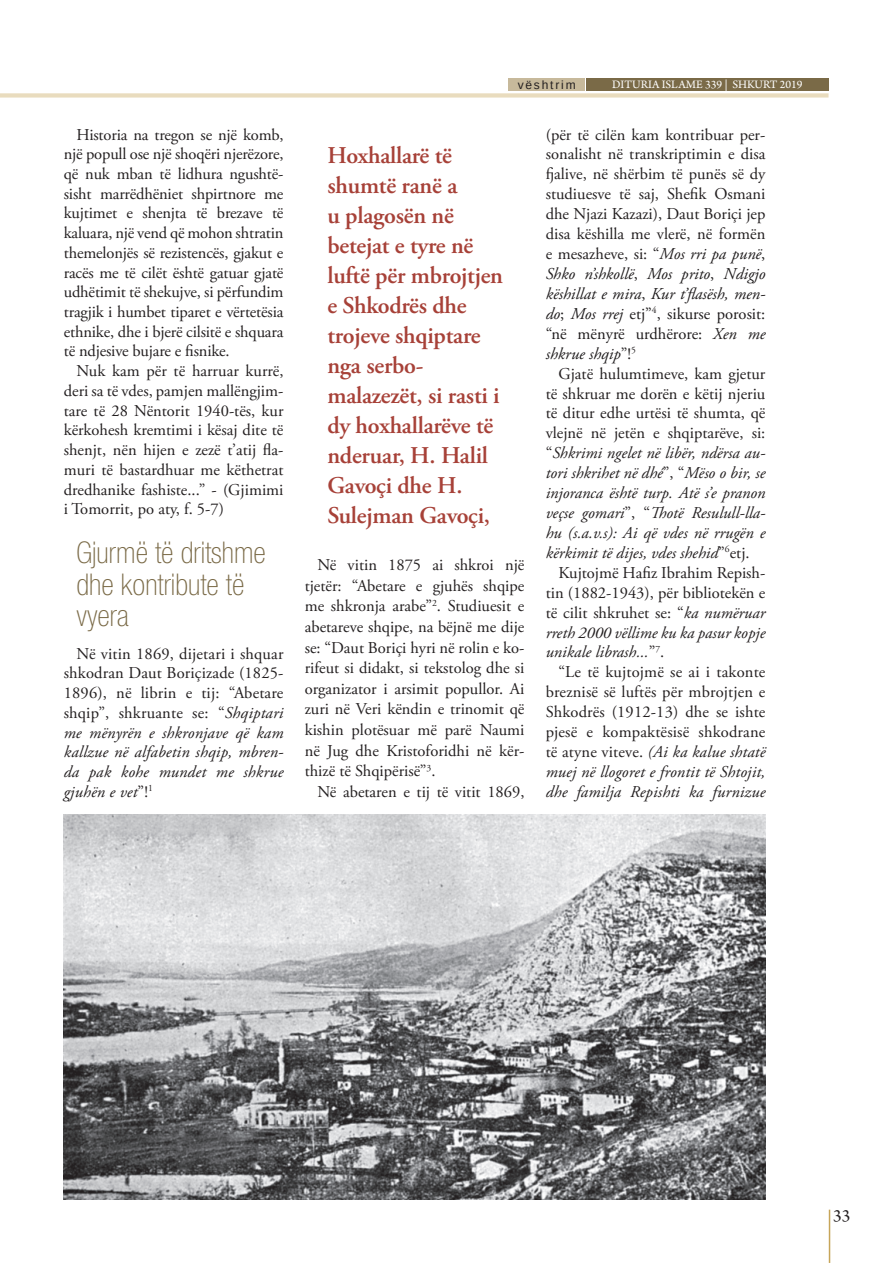
<style>
.page{position:relative;width:893px;height:1263px;background:#fff}
.page>*{position:absolute;margin:0;border:0;box-sizing:border-box;transform-origin:0 0}
.t1{font:100 condensed 30px/31.7px "Helvetica Neue LT Pro";color:#7a6a47}
.t2{font:600 24px/30px "Adobe Garamond Pro";letter-spacing:-.01em;color:#a74138}
.t3{font:18px "Arno Pro";color:#231f20}
.t4{font:16.5px/19.6px "Adobe Garamond Pro";color:#231f20;text-align:justify}
.t5{font:italic 16.5px "Adobe Garamond Pro";color:#231f20}
.t6{font:12px "Arno Pro";color:#fff}
.t7{font:12px "Arimo";letter-spacing:.15em;color:#231f20}
.s1{font-style:italic}
.s2{font-style:italic;color:#1f1c1d}
.s3{color:#1f1c1d}
.s4{font-style:normal}
</style>
<div class="page">
<div style="left:0;top:93px;width:828px;height:5px;background:#e9dcbe"></div>
<hr style="left:829px;top:1209px;width:1px;height:54px;background:#c7a559">
<svg style="left:508px;top:78px;width:320px;height:13px;background:#8c7d5b"></svg>
<img style="left:64px;top:814px;width:701px;height:385px">
<p class="t4" style="left:64px;top:125px;width:221px;text-indent:13px">Historia na tregon se një komb, një popull ose një shoqëri njerëzore, që nuk mban të lidhura ngushtë&shy;sisht marrëdhëniet shpirtnore me kujtimet e shenjta të brezave të kaluara, një vend që mohon shtratin themelonjës së rezistencës, gjakut e racës me të cilët është gatuar gjatë udhëtimit të shekujve, si përfundim tragjik i humbet tiparet e vërtetësia ethnike, dhe i bjerë cilsitë e shquara të ndjesive bujare e fisnike.</p>
<p class="t4" style="left:64px;top:362px;width:221px;text-indent:13px">Nuk kam për të harruar kurrë, deri sa të vdes, pamjen mallëngjim&shy;tare të 28 Nëntorit 1940-tës, kur kërkohesh kremtimi i kësaj dite të shenjt, nën hijen e zezë t’atij fla&shy;muri të bastardhuar me këthetrat dredhanike fashiste...” - (Gjimimi i Tomorrit, po aty, f. 5-7)</p>
<h1 class="t1" style="left:77px;top:538px;width:191px">Gjurmë të dritshme dhe kontribute të vyera</h1>
<p class="t4" style="left:64px;top:644px;width:221px;text-indent:13px">Në vitin 1869, dijetari i shquar shkodran Daut Boriçizade (1825- 1896), në librin e tij: “Abetare shqip”, shkruante se: “<span class="s1">Shqiptari me mënyrën e shkronjave që kam kallzue në alfabetin shqip, mbren&shy;da pak kohe mundet me shkrue gjuhën e vet</span>”!<sup>1</sup></p>
<p class="t7" style="left:518px;top:77px;width:59px">vështrim</p>
<p class="t6" style="left:612px;top:78px;width:192px">DITURIA ISLAME 339 | SHKURT 2019</p>
<h2 class="t2" style="left:327px;top:140px;width:177px">Hoxhallarë të shumtë ranë a<br>u plagosën në betejat e tyre në luftë për mbrojtjen e Shkodrës dhe trojeve shqiptare nga serbo&shy;malazezët, si rasti i dy hoxhallarëve të nderuar, H. Halil<br>Gavoçi dhe H.<br>Sulejman Gavoçi,</h2>
<p class="t4" style="left:305px;top:555px;width:221px;line-height:20.5px;text-indent:13px">Në vitin 1875 ai shkroi një tjetër: “Abetare e gjuhës shqipe me shkronja arabe”<sup>2</sup>. Studiuesit e abetareve shqipe, na bëjnë me dije se: “Daut Boriçi hyri në rolin e ko&shy;rifeut si didakt, si tekstolog dhe si organizator i arsimit popullor. Ai zuri në Veri këndin e trinomit që kishin plotësuar më parë Naumi në Jug dhe Kristoforidhi në kër&shy;thizë të Shqipërisë”<sup>3</sup>.</p>
<p class="t4" style="left:317px;top:782px;width:208px">Në abetaren e tij të vitit 1869,</p>
<p class="t4" style="left:546px;top:125px;width:221px">(për të cilën kam kontribuar per&shy;sonalisht në transkriptimin e disa fjalive, në shërbim të punës së dy studiuesve të saj, Shefik Osmani dhe Njazi Kazazi), Daut Boriçi jep disa këshilla me vlerë, në formën e mesazheve, si: “<span class="s1">Mos</span> <span class="s2">rri pa punë</span><span class="s3">, </span><span class="s2">Shko n’shkollë</span><span class="s3">,</span> <span class="s2">Mos prito</span><span class="s3">,</span> <span class="s2">Ndigjo këshillat e mira</span><span class="s3">,</span> <span class="s2">Kur t’flasësh, men&shy;do</span><span class="s3">;</span> <span class="s2">Mos rrej</span> <span class="s3">etj”</span><sup>4</sup><span class="s3">, sikurse porosit: “në mënyrë urdhërore:</span> <span class="s2">Xen me shkrue shqip</span><span class="s3">”!</span><sup>5</sup></p>
<p class="t4" style="left:558px;top:364px;width:208px">Gjatë hulumtimeve, kam gjetur</p>
<p class="t4" style="left:546px;top:384px;width:221px">të shkruar me dorën e këtij njeriu</p>
<p class="t4" style="left:546px;top:404px;width:221px">të ditur edhe urtësi të shumta, që</p>
<p class="t4" style="left:546px;top:424px;width:221px">vlejnë në jetën e shqiptarëve, si:</p>
<p class="t5" style="left:546px;top:443px;width:221px"><span class="s4">“</span>Shkrimi ngelet në libër, ndërsa au-</p>
<p class="t5" style="left:546px;top:463px;width:221px">tori shkrihet në dhé<span class="s4">”, “</span>Mëso o bir, se</p>
<p class="t5" style="left:546px;top:483px;width:221px">injoranca është turp. Atë s’e pranon</p>
<p class="t5" style="left:546px;top:503px;width:221px">veçse gomari<span class="s4">”, “</span>Thotë Resulull-lla-</p>
<p class="t5" style="left:546px;top:523px;width:221px">hu (s.a.v.s): Ai që vdes në rrugën e</p>
<p class="t5" style="left:546px;top:543px;width:205px">kërkimit të dijes, vdes shehid<span class="s4">”</span><sup>6</sup><span class="s4">etj.</span></p>
<p class="t4" style="left:558px;top:563px;width:208px">Kujtojmë Hafiz Ibrahim Repish-</p>
<p class="t4" style="left:546px;top:583px;width:221px">tin (1882-1943), për bibliotekën e</p>
<p class="t4" style="left:546px;top:603px;width:221px">të cilit shkruhet se: “<span class="s1">ka numëruar</span></p>
<p class="t5" style="left:546px;top:622px;width:221px">rreth 2000 vëllime ku ka pasur kopje</p>
<p class="t5" style="left:546px;top:642px;width:120px">unikale librash...<span class="s4">”</span><sup>7</sup><span class="s4">.</span></p>
<p class="t4" style="left:558px;top:663px;width:208px">“Le të kujtojmë se ai i takonte</p>
<p class="t4" style="left:546px;top:683px;width:221px">breznisë së luftës për mbrojtjen e</p>
<p class="t4" style="left:546px;top:703px;width:221px">Shkodrës (1912-13) dhe se ishte</p>
<p class="t4" style="left:546px;top:723px;width:221px">pjesë e kompaktësisë shkodrane</p>
<p class="t5" style="left:546px;top:742px;width:221px"><span class="s4">të atyne viteve.</span> (Ai ka kalue shtatë</p>
<p class="t5" style="left:546px;top:762px;width:221px">muej në llogoret e frontit të Shtojit,</p>
<p class="t5" style="left:546px;top:782px;width:221px">dhe familja Repishti ka furnizue</p>
<p class="t3" style="left:833px;top:1205px;width:19px">33</p>
</div>
